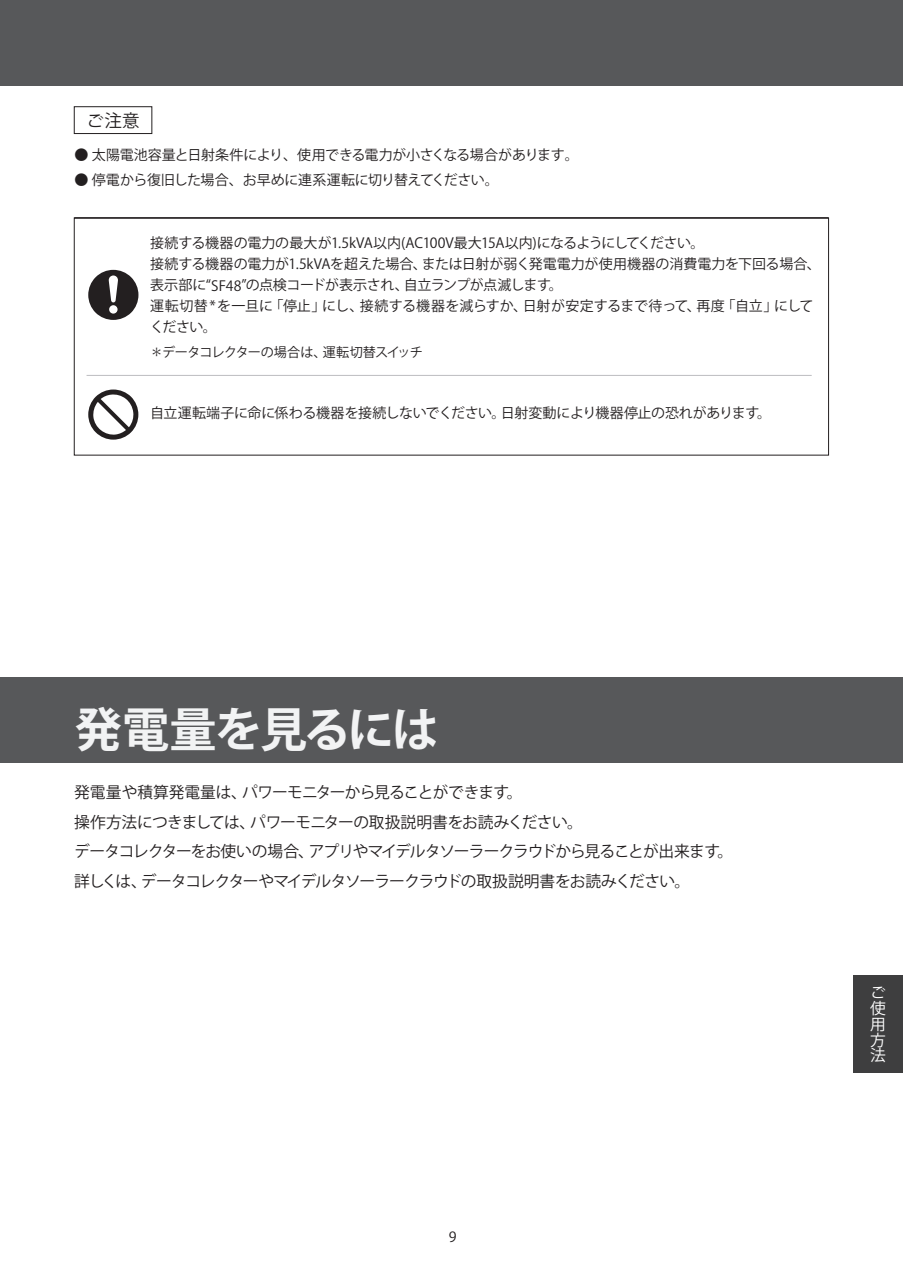
<style>
.page{position:relative;width:903px;height:1275px;background:#fff}
.page>*{position:absolute;margin:0;border:0;box-sizing:border-box;transform-origin:0 0}
.t1{font:700 47.25px "Koz Go Pro";letter-spacing:-.04em;color:#f2f3f4}
.t2{font:17.5px "Koz Go Pro";color:#231f20}
.t3{font:15.75px/29.8px "Koz Go Pr 6 N";letter-spacing:-.05em;color:#231f20}
.t4{font:15.75px/15.8px "Koz Go Pro";color:#fff;text-align:justify}
.t5{font:14px/21px "Koz Go Pr 6 N";letter-spacing:-.015em;color:#231f20}
.t6{font:13.12px "Koz Go Pr 6 N";letter-spacing:-.03em;color:#231f20}
</style>
<div class="page">
<div style="left:853px;top:975px;width:50px;height:98px;background:#3e3e3f"></div>
<div style="left:0;top:0;width:903px;height:85px;background:#57585a"></div>
<div style="left:74px;top:106px;width:78px;height:28px;border:1px solid #231f20"></div>
<svg style="left:88px;top:270px;width:50px;height:50px"></svg>
<div style="left:74px;top:217px;width:755px;height:239px;border:1px solid #231f20"></div>
<svg style="left:88px;top:389px;width:50px;height:51px"></svg>
<div style="left:0;top:676px;width:903px;height:86px;background:#57585a"></div>
<hr style="left:87px;top:375px;width:725px;height:1px;background:#bcbdc0">
<p class="t2" style="left:87px;top:109px;width:55px">ご注意</p>
<p class="t5" style="left:75px;top:145px;width:506px">● 太陽電池容量と日射条件により、使用できる電力が小さくなる場合があります。</p>
<p class="t5" style="left:75px;top:170px;width:426px">● 停電から復旧した場合、お早めに連系運転に切り替えてください。</p>
<p class="t5" style="left:150px;top:232px;width:672px">接続する機器の電力の最大が1.5kVA以内(AC100V最大15A以内)になるようにしてください。<br>接続する機器の電力が1.5kVAを超えた場合、または日射が弱く発電電力が使用機器の消費電力を下回る場合、表示部に“SF48”の点検コードが表示され、自立ランプが点滅します。<br>運転切替*を一旦に「停止」にし、接続する機器を減らすか、日射が安定するまで待って、再度「自立」にしてください。</p>
<p class="t6" style="left:150px;top:345px;width:274px">＊データコレクターの場合は、運転切替スイッチ</p>
<p class="t5" style="left:150px;top:403px;width:622px">自立運転端子に命に係わる機器を接続しないでください。日射変動により機器停止の恐れがあります。</p>
<h1 class="t1" style="left:75px;top:699px;width:366px">発電量を見るには</h1>
<p class="t3" style="left:74px;top:778px;width:660px">発電量や積算発電量は、パワーモニターから見ることができます。<br>操作方法につきましては、パワーモニターの取扱説明書をお読みください。<br>データコレクターをお使いの場合、アプリやマイデルタソーラークラウドから見ることが出来ます。詳しくは、データコレクターやマイデルタソーラークラウドの取扱説明書をお読みください。</p>
<p class="t5" style="left:449px;top:1227px;width:9px">9</p>
<p class="t4" style="left:870px;top:985px;width:17px">ご使用方法</p>
</div>
